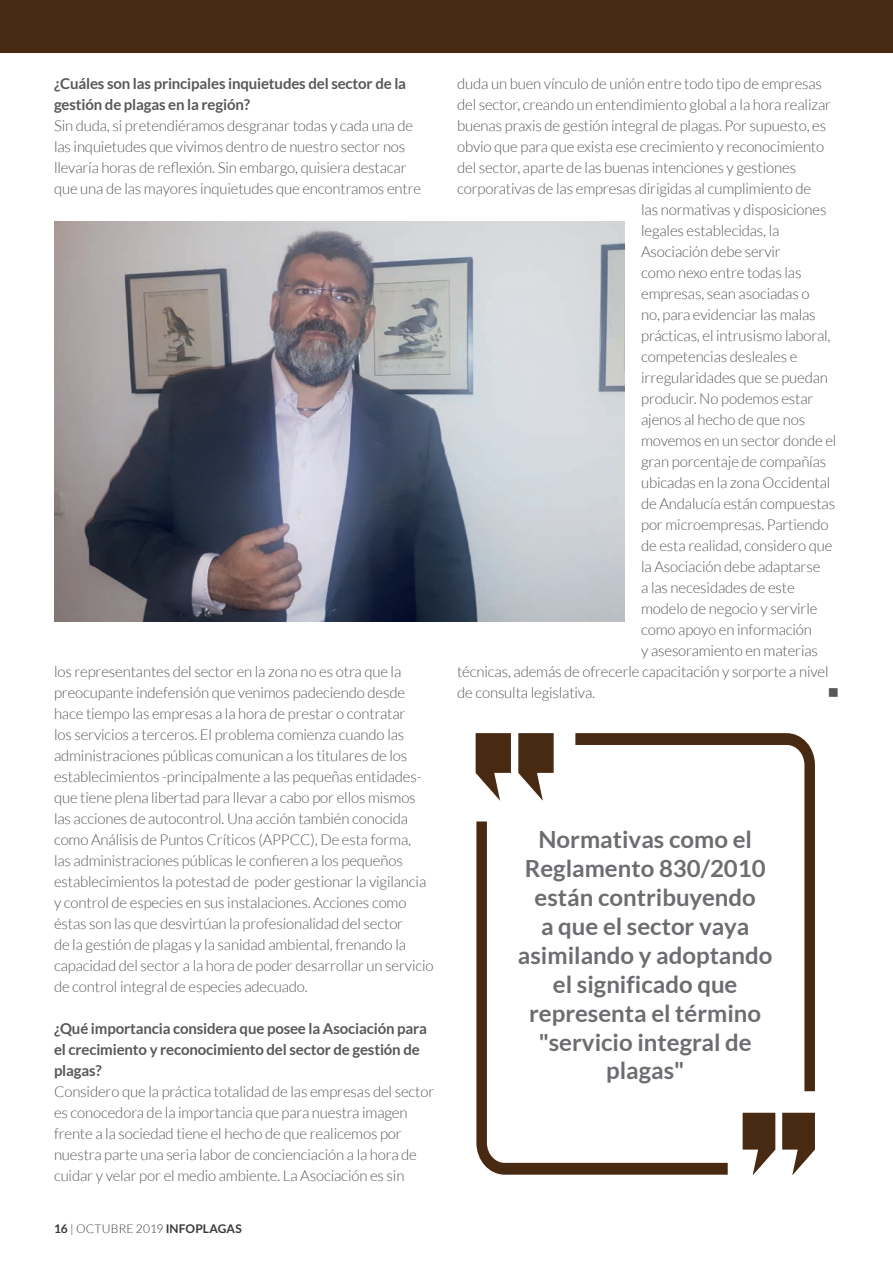
<style>
.page{position:relative;width:893px;height:1263px;background:#fff}
.page>*{position:absolute;margin:0;border:0;box-sizing:border-box;transform-origin:0 0}
.t1{font:700 23.7px/29px "Lato";color:#6c6d70;text-align:center}
.t2{font:300 15px/21px "Lato";letter-spacing:-.01em;color:#57585a}
.t3{font:700 15px/21px "Lato";letter-spacing:-.01em;color:#57585a}
.t4{font:15px "Wingdings";color:#57585a}
.t5{font:700 12px "Lato";letter-spacing:.01em;color:#383839}
.s1{font-weight:300}
</style>
<div class="page">
<div style="left:0;top:0;width:893px;height:52px;background:#482a13"></div>
<svg style="left:575px;top:733px;width:240px;height:358px"></svg>
<svg style="left:476px;top:733px;width:78px;height:68px"></svg>
<svg style="left:476px;top:821px;width:252px;height:354px"></svg>
<svg style="left:743px;top:1113px;width:72px;height:62px"></svg>
<img style="left:55px;top:221px;width:569px;height:401px">
<p class="t3" style="left:54px;top:72px;width:354px">¿Cuáles son las principales inquietudes del sector de la gestión de plagas en la región?</p>
<p class="t2" style="left:54px;top:115px;width:369px">Sin duda, si pretendiéramos desgranar todas y cada una de las inquietudes que vivimos dentro de nuestro sector nos llevaría horas de reflexión. Sin embargo, quisiera destacar que una de las mayores inquietudes que encontramos entre</p>
<p class="t2" style="left:54px;top:661px;width:381px">los representantes del sector en la zona no es otra que la preocupante indefensión que venimos padeciendo desde hace tiempo las empresas a la hora de prestar o contratar<br>los servicios a terceros. El problema comienza cuando las administraciones públicas comunican a los titulares de los establecimientos -principalmente a las pequeñas entidades&shy;que tiene plena libertad para llevar a cabo por ellos mismos las acciones de autocontrol. Una acción también conocida como Análisis de Puntos Críticos (APPCC), De esta forma,<br>las administraciones públicas le confieren a los pequeños establecimientos la potestad de poder gestionar la vigilancia y control de especies en sus instalaciones. Acciones como éstas son las que desvirtúan la profesionalidad del sector<br>de la gestión de plagas y la sanidad ambiental, frenando la capacidad del sector a la hora de poder desarrollar un servicio de control integral de especies adecuado.</p>
<p class="t3" style="left:54px;top:1017px;width:374px">¿Qué importancia considera que posee la Asociación para el crecimiento y reconocimiento del sector de gestión de plagas?</p>
<p class="t2" style="left:54px;top:1081px;width:382px">Considero que la práctica totalidad de las empresas del sector es conocedora de la importancia que para nuestra imagen frente a la sociedad tiene el hecho de que realicemos por nuestra parte una seria labor de concienciación a la hora de cuidar y velar por el medio ambiente. La Asociación es sin</p>
<p class="t5" style="left:54px;top:1221px;width:189px">16 <span class="s1">| OCTUBRE 2019</span> INFOPLAGAS</p>
<p class="t2" style="left:457px;top:73px;width:366px">duda un buen vínculo de unión entre todo tipo de empresas</p>
<p class="t2" style="left:457px;top:94px;width:375px">del sector, creando un entendimiento global a la hora realizar</p>
<p class="t2" style="left:457px;top:115px;width:371px">buenas praxis de gestión integral de plagas. Por supuesto, es</p>
<p class="t2" style="left:457px;top:136px;width:369px">obvio que para que exista ese crecimiento y reconocimiento</p>
<p class="t2" style="left:457px;top:157px;width:340px">del sector, aparte de las buenas intenciones y gestiones</p>
<p class="t2" style="left:457px;top:178px;width:355px">corporativas de las empresas dirigidas al cumplimiento de</p>
<p class="t2" style="left:641px;top:199px;width:187px">las normativas y disposiciones</p>
<p class="t2" style="left:641px;top:220px;width:140px">legales establecidas, la</p>
<p class="t2" style="left:641px;top:241px;width:141px">Asociación debe servir</p>
<p class="t2" style="left:641px;top:262px;width:162px">como nexo entre todas las</p>
<p class="t2" style="left:641px;top:283px;width:170px">empresas, sean asociadas o</p>
<p class="t2" style="left:641px;top:304px;width:176px">no, para evidenciar las malas</p>
<p class="t2" style="left:641px;top:325px;width:191px">prácticas, el intrusismo laboral,</p>
<p class="t2" style="left:641px;top:346px;width:158px">competencias desleales e</p>
<p class="t2" style="left:641px;top:367px;width:188px">irregularidades que se puedan</p>
<p class="t2" style="left:641px;top:388px;width:174px">producir. No podemos estar</p>
<p class="t2" style="left:641px;top:409px;width:166px">ajenos al hecho de que nos</p>
<p class="t2" style="left:641px;top:430px;width:197px">movemos en un sector donde el</p>
<p class="t2" style="left:641px;top:451px;width:187px">gran porcentaje de compañías</p>
<p class="t2" style="left:641px;top:472px;width:191px">ubicadas en la zona Occidental</p>
<p class="t2" style="left:641px;top:493px;width:195px">de Andalucía están compuestas</p>
<p class="t2" style="left:641px;top:514px;width:189px">por microempresas. Partiendo</p>
<p class="t2" style="left:641px;top:535px;width:193px">de esta realidad, considero que</p>
<p class="t2" style="left:641px;top:556px;width:181px">la Asociación debe adaptarse</p>
<p class="t2" style="left:641px;top:577px;width:155px">a las necesidades de este</p>
<p class="t2" style="left:641px;top:598px;width:178px">modelo de negocio y servirle</p>
<p class="t2" style="left:641px;top:619px;width:172px">como apoyo en información</p>
<p class="t2" style="left:641px;top:640px;width:178px">y asesoramiento en materias</p>
<p class="t2" style="left:457px;top:661px;width:373px">técnicas, además de ofrecerle capacitación y sorporte a nivel</p>
<p class="t2" style="left:457px;top:682px;width:140px">de consulta legislativa.</p>
<p class="t4" style="left:828px;top:684px;width:13px">■</p>
<h1 class="t1" style="left:518px;top:824px;width:256px">Normativas como el<br>Reglamento 830/2010 están contribuyendo<br>a que el sector vaya asimilando y adoptando el significado que representa el término "servicio integral de plagas"</h1>
</div>
